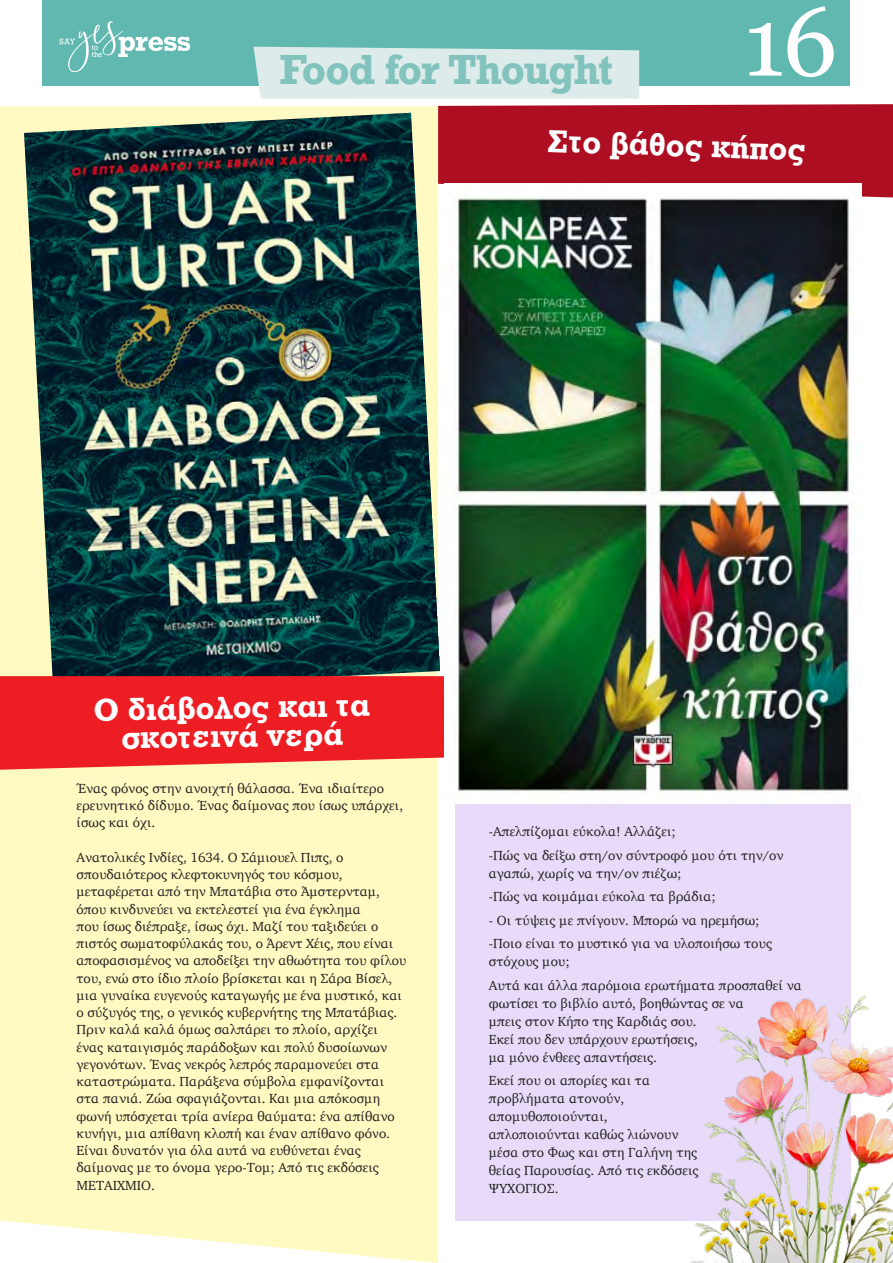
<style>
.page{position:relative;width:893px;height:1263px;background:#fff}
.page>*{position:absolute;margin:0;border:0;box-sizing:border-box;transform-origin:0 0}
.t1{font:97.5px "Georgia";color:#fff}
.t2{font:700 39.6px "Rockwell";letter-spacing:-.035em;color:#82c3bd}
.t3{font:33px/28.5px "UB Rockwell Bold";color:#fff;text-align:center}
.t4{font:13.5px/17.2px "Charter";color:#231f20}
</style>
<div class="page">
<div style="left:43px;top:0;width:807px;height:85px;background:#61b8b0"></div>
<svg style="left:60px;top:21px;width:130px;height:51px"></svg>
<div style="left:455px;top:106px;width:395px;height:1114px;background:#e7dbf9"></div>
<div style="left:0;top:106px;width:438px;height:1157px;background:#fffac2"></div>
<svg style="left:254px;top:47px;width:639px;height:150px"></svg>
<img style="left:24px;top:113px;width:416px;height:563px">
<svg style="left:0;top:676px;width:444px;height:94px"></svg>
<img style="left:444px;top:184px;width:417px;height:620px">
<img style="left:692px;top:980px;width:201px;height:283px">
<h2 class="t2" style="left:280px;top:44px;width:335px">Food for Thought</h2>
<h1 class="t1" style="left:743px;top:-29px;width:96px">16</h1>
<h3 class="t3" style="left:548px;top:126px;width:260px;rotate:2deg">Στο βάθος κήπος</h3>
<h3 class="t3" style="left:94px;top:695px;width:277px;rotate:-1deg">Ο διάβολος και τα σκοτεινά νερά</h3>
<p class="t4" style="left:77px;top:779px;width:328px">Ένας φόνος στην ανοιχτή θάλασσα. Ένα ιδιαίτερο ερευνητικό δίδυμο. Ένας δαίμονας που ίσως υπάρχει, ίσως και όχι.</p>
<p class="t4" style="left:77px;top:848px;width:331px">Ανατολικές Ινδίες, 1634. Ο Σάμιουελ Πιπς, ο σπουδαιότερος κλεφτοκυνηγός του κόσμου, μεταφέρεται από την Μπατάβια στο Άμστερνταμ, όπου κινδυνεύει να εκτελεστεί για ένα έγκλημα<br>που ίσως διέπραξε, ίσως όχι. Μαζί του ταξιδεύει ο πιστός σωματοφύλακάς του, ο Άρεντ Χέις, που είναι αποφασισμένος να αποδείξει την αθωότητα του φίλου του, ενώ στο ίδιο πλοίο βρίσκεται και η Σάρα Βίσελ, μια γυναίκα ευγενούς καταγωγής με ένα μυστικό, και ο σύζυγός της, o γενικός κυβερνήτης της Μπατάβιας.<br>Πριν καλά καλά όμως σαλπάρει το πλοίο, αρχίζει ένας καταιγισμός παράδοξων και πολύ δυσοίωνων γεγονότων. Ένας νεκρός λεπρός παραμονεύει στα καταστρώματα. Παράξενα σύμβολα εμφανίζονται στα πανιά. Ζώα σφαγιάζονται. Και μια απόκοσμη φωνή υπόσχεται τρία ανίερα θαύματα: ένα απίθανο κυνήγι, μια απίθανη κλοπή και έναν απίθανο φόνο.<br>Είναι δυνατόν για όλα αυτά να ευθύνεται ένας δαίμονας με το όνομα γερο-Τομ; Από τις εκδόσεις ΜΕΤΑΙΧΜΙΟ.</p>
<p class="t4" style="left:489px;top:819px;width:296px;line-height:23.5px">-Απελπίζομαι εύκολα! Αλλάζει;<br>-Πώς να δείξω στη/ον σύντροφό μου ότι την/ον</p>
<p class="t4" style="left:489px;top:861px;width:228px;line-height:23.5px">αγαπώ, χωρίς να την/ον πιέζω;<br>-Πώς να κοιμάμαι εύκολα τα βράδια;</p>
<p class="t4" style="left:489px;top:908px;width:285px;line-height:23.5px">- Οι τύψεις με πνίγουν. Μπορώ να ηρεμήσω; -Ποιο είναι το μυστικό για να υλοποιήσω τους</p>
<p class="t4" style="left:489px;top:950px;width:314px;line-height:23.5px">στόχους μου;<br>Αυτά και άλλα παρόμοια ερωτήματα προσπαθεί να</p>
<p class="t4" style="left:489px;top:994px;width:256px;line-height:18px">φωτίσει το βιβλίο αυτό, βοηθώντας σε να μπεις στον Κήπο της Καρδιάς σου.<br>Εκεί που δεν υπάρχουν ερωτήσεις,<br>μα μόνο ένθεες απαντήσεις.</p>
<p class="t4" style="left:489px;top:1071px;width:211px;line-height:18px">Εκεί που οι απορίες και τα προβλήματα ατονούν, απομυθοποιούνται, απλοποιούνται καθώς λιώνουν μέσα στο Φως και στη Γαλήνη της θείας Παρουσίας. Από τις εκδόσεις<br>ΨΥΧΟΓΙΟΣ.</p>
</div>
